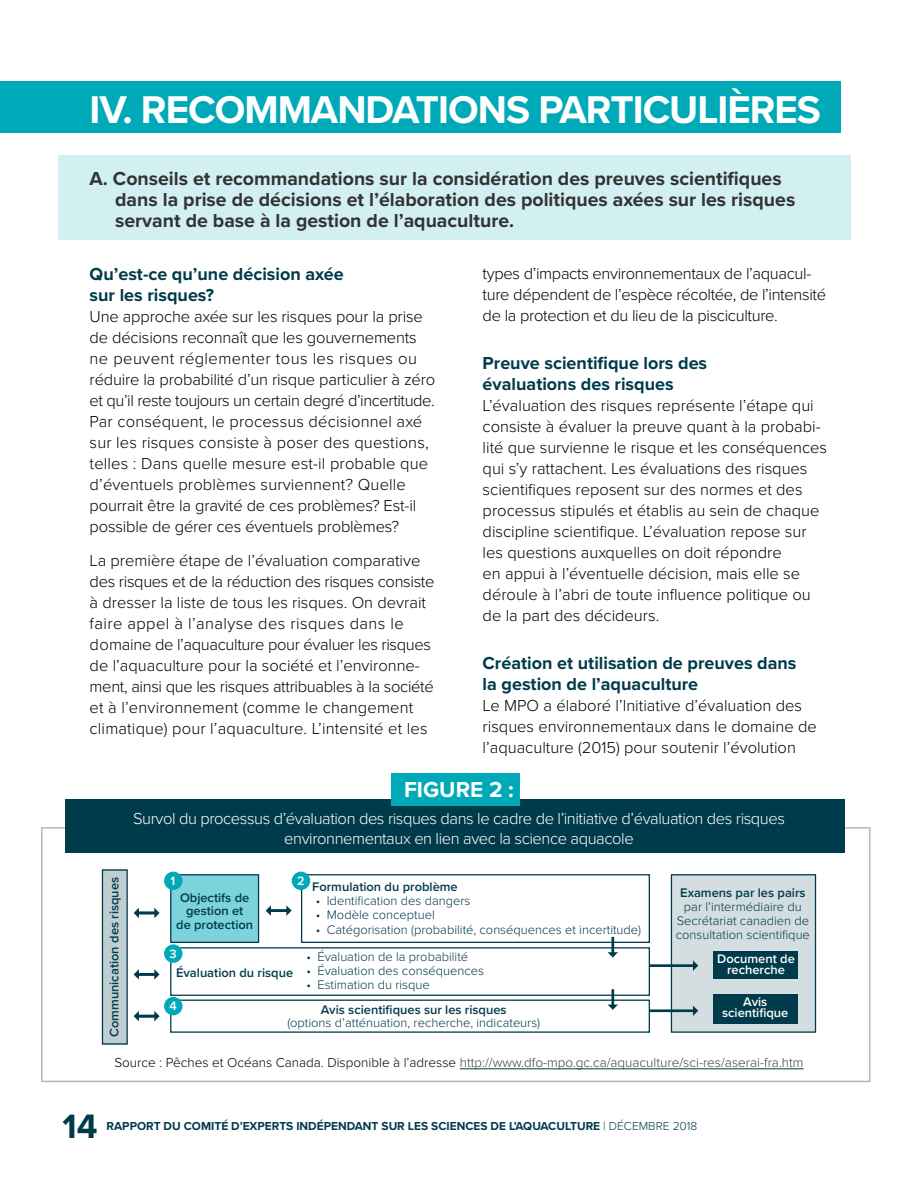
<style>
.page{position:relative;width:918px;height:1188px;background:#fff}
.page>*{position:absolute;margin:0;border:0;box-sizing:border-box;transform-origin:0 0}
.t1{font:700 40.05px "Proxima Nova";letter-spacing:-.025em;color:#fff}
.t2{font:700 35.1px "Proxima Nova";color:#003b4b}
.t3{font:700 22.5px "Proxima Nova";color:#fff}
.t4{font:700 19.5px/21px "Proxima Nova";color:#333}
.t5{font:700 18px/21px "Proxima Nova";color:#003b4b}
.t6{font:300 16.5px/21px "Proxima Nova";color:#000}
.t7{font:300 16.5px/19.8px "Proxima Nova";letter-spacing:-.025em;color:#fff;text-align:center}
.t8{font:300 16.5px/21px "Proxima Nova";letter-spacing:-.02em;color:#000}
.t9{font:300 13.5px "Proxima Nova";color:#414042}
.t10{font:300 12.9px/14.2px "Proxima Nova";color:#003b4b;text-align:center}
.t11{font:600 12.9px/13.5px "Proxima Nova";color:#003b4b;text-align:center}
.t12{font:600 12.9px/10.5px "Proxima Nova";color:#fff;text-align:center}
.t13{font:600 12.45px "Proxima Nova";color:#fff}
.t14{font:700 12px "Proxima Nova";color:#003b4b}
.s1{color:#000}
.s2{font-weight:300}
</style>
<div class="page">
<div style="left:0;top:81px;width:840px;height:52px;background:#00a9b8"></div>
<div style="left:58px;top:156px;width:792px;height:84px;background:#d2eff2"></div>
<hr style="left:460px;top:1068px;width:344px;height:1px;background:#003b4b">
<div style="left:65px;top:799px;width:779px;height:54px;background:#003b4b"></div>
<div style="left:392px;top:773px;width:128px;height:33px;background:#00a9b8"></div>
<div style="left:170px;top:874px;width:89px;height:69px;background:#7dd3db;border:1px solid #003b4b"></div>
<div style="left:671px;top:874px;width:145px;height:159px;background:#d4dee0;border:1px solid #003b4b"></div>
<div style="left:714px;top:951px;width:84px;height:28px;background:#003b4b"></div>
<div style="left:102px;top:869px;width:25px;height:176px;background:#c0ced2"></div>
<div style="left:102px;top:869px;width:26px;height:176px;border:1px solid #003b4b"></div>
<svg style="left:134px;top:908px;width:26px;height:10px"></svg>
<svg style="left:134px;top:969px;width:26px;height:11px"></svg>
<svg style="left:134px;top:1011px;width:26px;height:10px"></svg>
<svg style="left:266px;top:905px;width:26px;height:11px"></svg>
<div style="left:714px;top:994px;width:84px;height:29px;background:#003b4b"></div>
<div style="left:170px;top:947px;width:480px;height:49px;border:1px solid #003b4b"></div>
<div style="left:170px;top:1000px;width:480px;height:33px;border:1px solid #003b4b"></div>
<div style="left:301px;top:874px;width:349px;height:69px;border:1px solid #003b4b"></div>
<div style="left:164px;top:872px;width:18px;height:18px;background:#00a9b8;border-radius:50%"></div>
<div style="left:292px;top:872px;width:18px;height:18px;background:#00a9b8;border-radius:50%"></div>
<div style="left:164px;top:944px;width:18px;height:19px;background:#00a9b8;border-radius:50%"></div>
<div style="left:164px;top:997px;width:18px;height:18px;background:#00a9b8;border-radius:50%"></div>
<svg style="left:608px;top:937px;width:10px;height:21px"></svg>
<svg style="left:650px;top:960px;width:48px;height:11px"></svg>
<svg style="left:650px;top:1006px;width:48px;height:10px"></svg>
<svg style="left:608px;top:989px;width:10px;height:21px"></svg>
<h1 class="t1" style="left:90px;top:86px;width:733px">IV. RECOMMANDATIONS PARTICULIÈRES</h1>
<p class="t4" style="left:115px;top:169px;width:682px;text-indent:-26px">A. Conseils et recommandations sur la considération des preuves scientifiques dans la prise de décisions et l’élaboration des politiques axées sur les risques servant de base à la gestion de l’aquaculture.</p>
<p class="t5" style="left:90px;top:264px;width:256px">Qu’est-ce qu’une décision axée sur les risques?</p>
<p class="t6" style="left:90px;top:306px;width:347px">Une approche axée sur les risques pour la prise de décisions reconnaît que les gouvernements ne peuvent réglementer tous les risques ou réduire la probabilité d’un risque particulier à zéro et qu’il reste toujours un certain degré d’incertitude.<br>Par conséquent, le processus décisionnel axé sur les risques consiste à poser des questions, telles : Dans quelle mesure est-il probable que d’éventuels problèmes surviennent? Quelle pourrait être la gravité de ces problèmes? Est-il possible de gérer ces éventuels problèmes?</p>
<p class="t6" style="left:90px;top:551px;width:346px">La première étape de l’évaluation comparative des risques et de la réduction des risques consiste à dresser la liste de tous les risques. On devrait faire appel à l’analyse des risques dans le domaine de l’aquaculture pour évaluer les risques de l’aquaculture pour la société et l’environne&shy;ment, ainsi que les risques attribuables à la société et à l’environnement (comme le changement climatique) pour l’aquaculture. L’intensité et les</p>
<p class="t8" style="left:483px;top:263px;width:345px">types d’impacts environnementaux de l’aquacul&shy;ture dépendent de l’espèce récoltée, de l’intensité de la protection et du lieu de la pisciculture.</p>
<p class="t5" style="left:483px;top:353px;width:226px">Preuve scientifique lors des évaluations des risques</p>
<p class="t6" style="left:483px;top:395px;width:346px">L’évaluation des risques représente l’étape qui consiste à évaluer la preuve quant à la probabi&shy;lité que survienne le risque et les conséquences qui s’y rattachent. Les évaluations des risques scientifiques reposent sur des normes et des processus stipulés et établis au sein de chaque discipline scientifique. L’évaluation repose sur les questions auxquelles on doit répondre<br>en appui à l’éventuelle décision, mais elle se déroule à l’abri de toute influence politique ou de la part des décideurs.</p>
<p class="t5" style="left:483px;top:653px;width:315px">Création et utilisation de preuves dans la gestion de l’aquaculture</p>
<p class="t6" style="left:483px;top:695px;width:336px">Le MPO a élaboré l’Initiative d’évaluation des risques environnementaux dans le domaine de l’aquaculture (2015) pour soutenir l’évolution</p>
<p class="t11" style="left:108px;top:1037px;width:161px;rotate:-90deg">Communication des risques</p>
<h3 class="t3" style="left:404px;top:776px;width:111px">FIGURE 2 :</h3>
<p class="t7" style="left:133px;top:809px;width:653px">Survol du processus d’évaluation des risques dans le cadre de l’initiative d’évaluation des risques environnementaux en lien avec la science aquacole</p>
<p class="t13" style="left:171px;top:873px;width:6px">1</p>
<p class="t13" style="left:297px;top:873px;width:9px">2</p>
<p class="t11" style="left:312px;top:880px;width:147px">Formulation du problème</p>
<p class="t10" style="left:316px;top:894px;width:156px">• Identification des dangers</p>
<p class="t10" style="left:316px;top:908px;width:120px">• Modèle conceptuel</p>
<p class="t10" style="left:316px;top:922px;width:327px">• Catégorisation (probabilité, conséquences et incertitude)</p>
<p class="t10" style="left:306px;top:950px;width:163px">• Évaluation de la probabilité</p>
<p class="t10" style="left:306px;top:964px;width:179px">• Évaluation des conséquences</p>
<p class="t10" style="left:306px;top:978px;width:125px">• Estimation du risque</p>
<p class="t11" style="left:176px;top:891px;width:78px">Objectifs de gestion et<br>de protection</p>
<p class="t13" style="left:170px;top:946px;width:9px">3</p>
<p class="t11" style="left:176px;top:967px;width:119px">Évaluation du risque</p>
<p class="t11" style="left:680px;top:886px;width:127px">Examens par les pairs</p>
<p class="t10" style="left:676px;top:900px;width:136px">par l’intermédiaire du<br>Secrétariat canadien de consultation scientifique</p>
<p class="t12" style="left:717px;top:954px;width:79px">Document de recherche</p>
<p class="t13" style="left:170px;top:999px;width:9px">4</p>
<p class="t12" style="left:722px;top:997px;width:68px">Avis scientifique</p>
<p class="t11" style="left:321px;top:1003px;width:187px">Avis scientifiques sur les risques</p>
<p class="t10" style="left:287px;top:1015px;width:254px">(options d’atténuation, recherche, indicateurs)</p>
<p class="t9" style="left:114px;top:1054px;width:691px"><span class="s1">Source : Pêches et Océans Canada. Disponible à l’adresse</span> http://www.dfo-mpo.gc.ca/aquaculture/sci-res/aserai-fra.htm</p>
<h2 class="t2" style="left:63px;top:1105px;width:36px">14</h2>
<p class="t14" style="left:107px;top:1119px;width:592px">RAPPORT DU COMITÉ D’EXPERTS INDÉPENDANT SUR LES SCIENCES DE L’AQUACULTURE <span class="s2">| DÉCEMBRE 2018</span></p>
</div>
